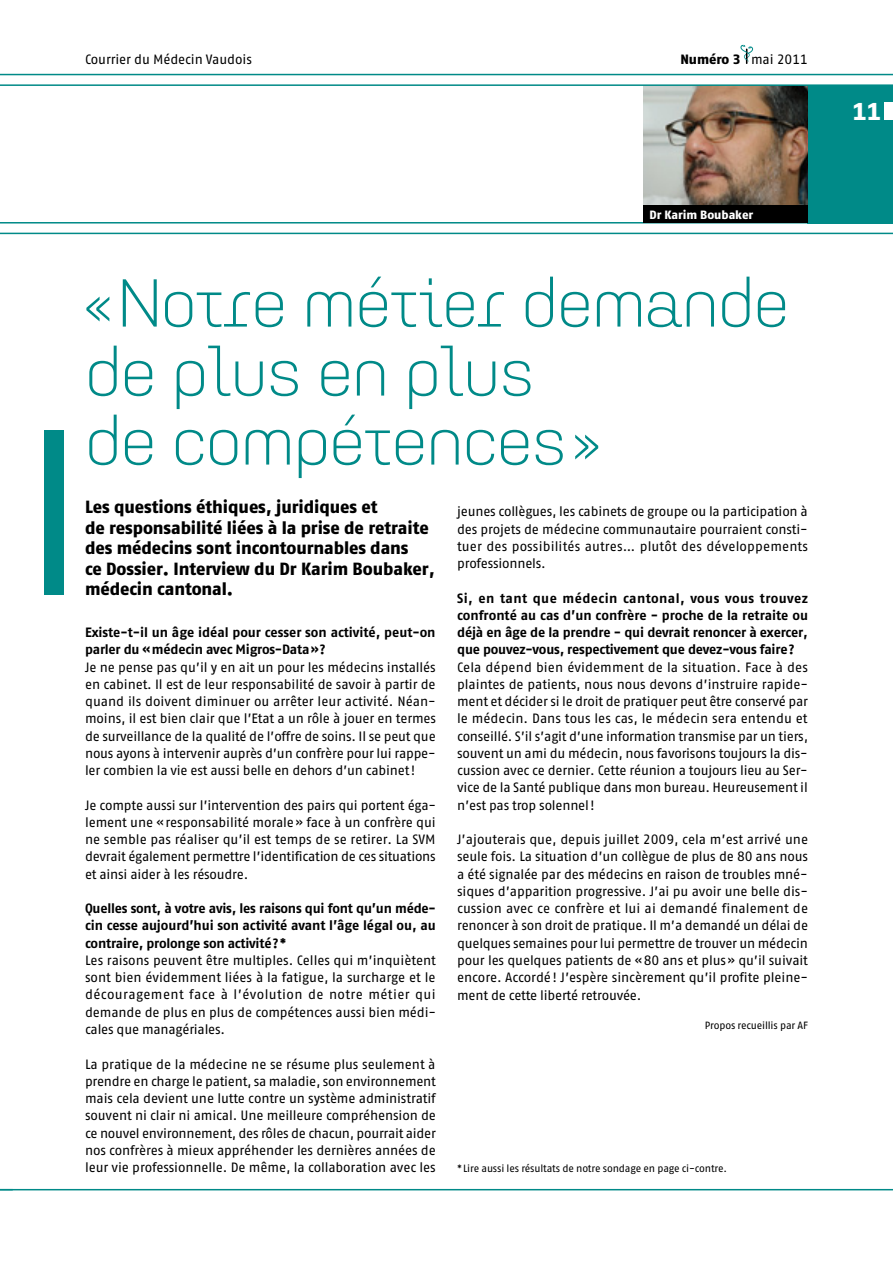
<style>
.page{position:relative;width:893px;height:1263px;background:#fff}
.page>*{position:absolute;margin:0;border:0;box-sizing:border-box;transform-origin:0 0}
.t1{font:300 67.5px/69px "Idealista";letter-spacing:-.015em;color:#008a88}
.t2{font:24.3px "Fago No Exb Tf";color:#fff}
.t3{font:17.7px/20.5px "Fago No Exb Tf";letter-spacing:-.005em;color:#000}
.t4{font:13.5px/17.2px "Fago No Regular Tf";letter-spacing:-.015em;color:#000;text-align:justify}
.t5{font:13.5px/17.2px "Fago No Bold Tf";letter-spacing:-.015em;color:#000;text-align:justify}
.t6{font:13.5px "Fago No Exb Tf";letter-spacing:-.005em;color:#000}
.t7{font:12px "Fago No Exb Tf";letter-spacing:-.005em;color:#fff}
.t8{font:10.5px "Fago No Regular Tf";letter-spacing:-.015em;color:#000}
.s1{font-family:"Fago No Regular Tf"}
</style>
<div class="page">
<div style="left:45px;top:430px;width:19px;height:165px;background:#008a88"></div>
<div style="left:808px;top:85px;width:85px;height:138px;background:#008a88"></div>
<img style="left:643px;top:86px;width:165px;height:120px">
<hr style="left:0;top:222px;width:893px;height:1px;background:#008a88">
<hr style="left:0;top:233px;width:893px;height:1px;background:#008a88">
<div style="left:643px;top:206px;width:165px;height:17px;background:#000"></div>
<div style="left:884px;top:103px;width:9px;height:17px;background:#fff"></div>
<hr style="left:0;top:74px;width:893px;height:1px;background:#008a88">
<hr style="left:0;top:84px;width:893px;height:2px;background:#008a88">
<hr style="left:0;top:1189px;width:893px;height:1px;background:#008a88">
<svg style="left:740px;top:45px;width:13px;height:19px"></svg>
<p class="t4" style="left:85px;top:50px;width:168px">Courrier du Médecin Vaudois</p>
<p class="t6" style="left:680px;top:51px;width:129px">Numéro 3 <span class="s1">mai 2011</span></p>
<p class="t7" style="left:649px;top:208px;width:105px">Dr Karim Boubaker</p>
<h1 class="t1" style="left:85px;top:263px;width:706px">«Notre métier demande de plus en plus<br>de compétences»</h1>
<h3 class="t3" style="left:85px;top:496px;width:351px">Les questions éthiques, juridiques et<br>de responsabilité liées à la prise de retraite des médecins sont incontournables dans<br>ce Dossier. Interview du Dr Karim Boubaker, médecin cantonal.</h3>
<p class="t5" style="left:85px;top:624px;width:352px">Existe-t-il un âge idéal pour cesser son activité, peut-on parler du «médecin avec Migros-Data»?</p>
<p class="t4" style="left:85px;top:658px;width:353px">Je ne pense pas qu’il y en ait un pour les médecins installés en cabinet. Il est de leur responsabilité de savoir à partir de quand ils doivent diminuer ou arrêter leur activité. Néan&shy;moins, il est bien clair que l’Etat a un rôle à jouer en termes de surveillance de la qualité de l’offre de soins. Il se peut que nous ayons à intervenir auprès d’un confrère pour lui rappe&shy;ler combien la vie est aussi belle en dehors d’un cabinet!</p>
<p class="t4" style="left:85px;top:796px;width:353px">Je compte aussi sur l’intervention des pairs qui portent éga&shy;lement une «responsabilité morale» face à un confrère qui ne semble pas réaliser qu’il est temps de se retirer. La SVM devrait également permettre l’identification de ces situations et ainsi aider à les résoudre.</p>
<p class="t5" style="left:85px;top:900px;width:352px">Quelles sont, à votre avis, les raisons qui font qu’un méde&shy;cin cesse aujourd’hui son activité avant l’âge légal ou, au contraire, prolonge son activité?*</p>
<p class="t4" style="left:85px;top:951px;width:353px">Les raisons peuvent être multiples. Celles qui m’inquiètent sont bien évidemment liées à la fatigue, la surcharge et le découragement face à l’évolution de notre métier qui demande de plus en plus de compétences aussi bien médi&shy;cales que managériales.</p>
<p class="t4" style="left:85px;top:1055px;width:352px">La pratique de la médecine ne se résume plus seulement à prendre en charge le patient, sa maladie, son environnement mais cela devient une lutte contre un système administratif souvent ni clair ni amical. Une meilleure compréhension de ce nouvel environnement, des rôles de chacun, pourrait aider nos confrères à mieux appréhender les dernières années de leur vie professionnelle. De même, la collaboration avec les</p>
<p class="t4" style="left:457px;top:503px;width:352px">jeunes collègues, les cabinets de groupe ou la participation à des projets de médecine communautaire pourraient consti&shy;tuer des possibilités autres… plutôt des développements professionnels.</p>
<p class="t5" style="left:457px;top:589px;width:352px">Si, en tant que médecin cantonal, vous vous trouvez confronté au cas d’un confrère - proche de la retraite ou déjà en âge de la prendre - qui devrait renoncer à exercer, que pouvez-vous, respectivement que devez-vous faire?</p>
<p class="t4" style="left:457px;top:658px;width:352px">Cela dépend bien évidemment de la situation. Face à des plaintes de patients, nous nous devons d’instruire rapide&shy;ment et décider si le droit de pratiquer peut être conservé par le médecin. Dans tous les cas, le médecin sera entendu et conseillé. S’il s’agit d’une information transmise par un tiers, souvent un ami du médecin, nous favorisons toujours la dis&shy;cussion avec ce dernier. Cette réunion a toujours lieu au Ser&shy;vice de la Santé publique dans mon bureau. Heureusement il n’est pas trop solennel!</p>
<p class="t4" style="left:457px;top:831px;width:352px">J’ajouterais que, depuis juillet 2009, cela m’est arrivé une seule fois. La situation d’un collègue de plus de 80 ans nous a été signalée par des médecins en raison de troubles mné&shy;siques d’apparition progressive. J’ai pu avoir une belle dis&shy;cussion avec ce confrère et lui ai demandé finalement de renoncer à son droit de pratique. Il m’a demandé un délai de quelques semaines pour lui permettre de trouver un médecin pour les quelques patients de «80 ans et plus» qu’il suivait encore. Accordé! J’espère sincèrement qu’il profite pleine&shy;ment de cette liberté retrouvée.</p>
<p class="t8" style="left:705px;top:1019px;width:105px">Propos recueillis par AF</p>
<p class="t8" style="left:457px;top:1162px;width:271px">*Lire aussi les résultats de notre sondage en page ci-contre.</p>
<h2 class="t2" style="left:853px;top:97px;width:30px">11</h2>
</div>
